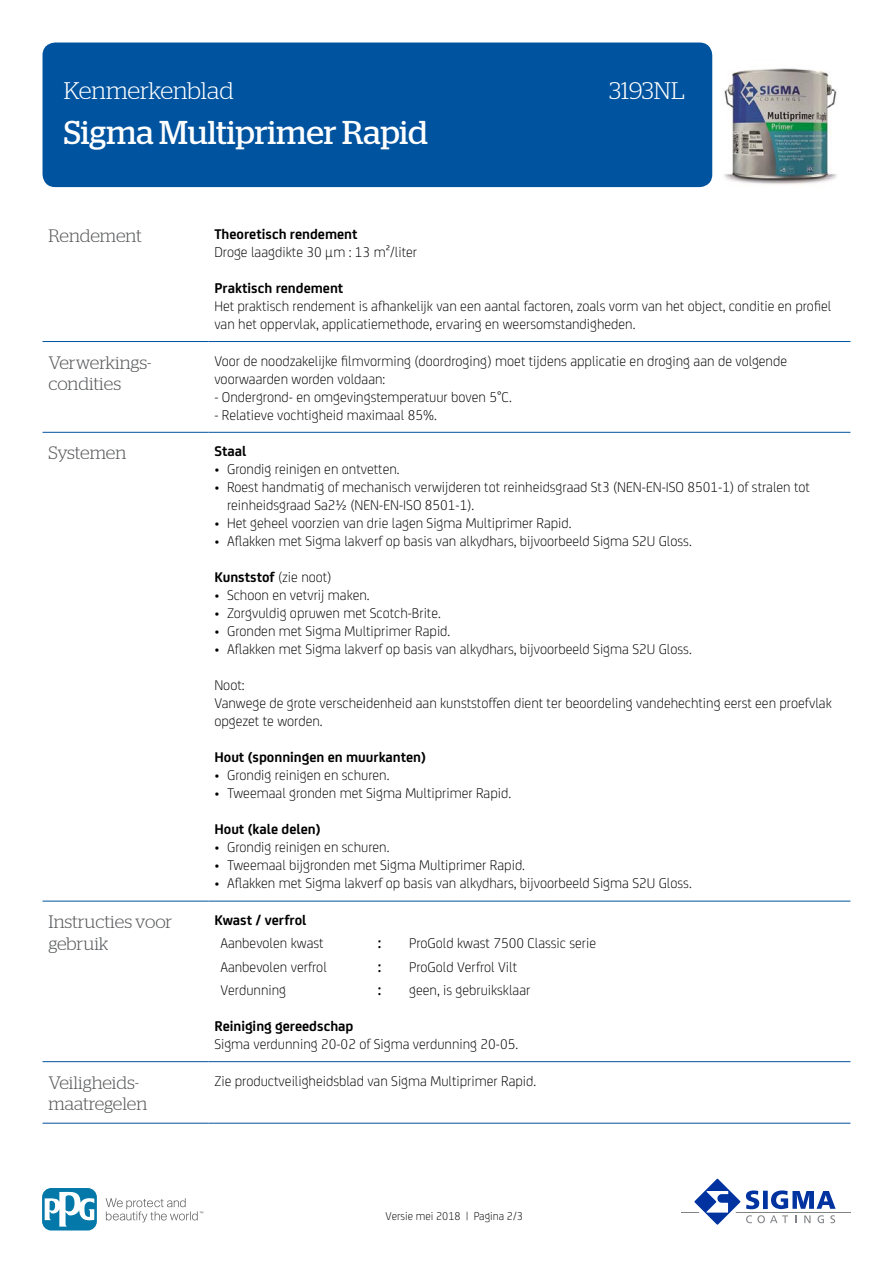
<style>
.page{position:relative;width:893px;height:1263px;background:#fff}
.page>*{position:absolute;margin:0;border:0;box-sizing:border-box;transform-origin:0 0}
.t1{font:33px "Stag";letter-spacing:-.005em;color:#fff}
.t2{font:300 24px "Stag";color:#fff}
.t3{font:300 18px/21.6px "Stag";letter-spacing:-.005em;color:#58595b}
.t4{font:300 15px/18px "FS Joey";color:#000}
.t5{font:700 15px "FS Joey";color:#000}
.t6{font:300 12px "FS Joey";color:#000}
.s1{font-weight:300}
</style>
<div class="page">
<div style="left:43px;top:43px;width:669px;height:144px;background:#00539f;border-radius:13px"></div>
<hr style="left:681px;top:1211px;width:169px;height:1px;background:#808285">
<svg style="left:689px;top:1178px;width:147px;height:47px"></svg>
<svg style="left:106px;top:1198px;width:97px;height:24px"></svg>
<svg style="left:43px;top:1188px;width:54px;height:42px"></svg>
<svg style="left:45px;top:1191px;width:49px;height:35px"></svg>
<hr style="left:43px;top:341px;width:165px;height:1px;background:#00539f">
<hr style="left:208px;top:341px;width:642px;height:1px;background:#00539f">
<hr style="left:43px;top:432px;width:165px;height:1px;background:#00539f">
<hr style="left:208px;top:432px;width:642px;height:1px;background:#00539f">
<hr style="left:43px;top:901px;width:165px;height:1px;background:#00539f">
<hr style="left:208px;top:901px;width:642px;height:1px;background:#00539f">
<hr style="left:43px;top:1061px;width:165px;height:1px;background:#00539f">
<hr style="left:208px;top:1061px;width:642px;height:1px;background:#00539f">
<hr style="left:43px;top:1123px;width:165px;height:1px;background:#00539f">
<hr style="left:208px;top:1123px;width:642px;height:1px;background:#00539f">
<img style="left:724px;top:68px;width:113px;height:117px">
<h2 class="t2" style="left:64px;top:77px;width:171px">Kenmerkenblad</h2>
<h2 class="t2" style="left:609px;top:77px;width:77px">3193NL</h2>
<h1 class="t1" style="left:64px;top:114px;width:366px">Sigma Multiprimer Rapid</h1>
<p class="t3" style="left:49px;top:225px;width:95px">Rendement</p>
<p class="t5" style="left:214px;top:223px;width:145px">Theoretisch rendement</p>
<p class="t4" style="left:214px;top:242px;width:204px">Droge laagdikte 30 μm : 13 m²/liter</p>
<p class="t5" style="left:214px;top:277px;width:130px">Praktisch rendement</p>
<p class="t4" style="left:214px;top:296px;width:619px">Het praktisch rendement is afhankelijk van een aantal factoren, zoals vorm van het object, conditie en profiel van het oppervlak, applicatiemethode, ervaring en weersomstandigheden.</p>
<p class="t3" style="left:49px;top:351px;width:104px">Verwerkings&shy;condities</p>
<p class="t4" style="left:214px;top:351px;width:574px">Voor de noodzakelijke filmvorming (doordroging) moet tijdens applicatie en droging aan de volgende voorwaarden worden voldaan:</p>
<p class="t4" style="left:214px;top:387px;width:299px">- Ondergrond- en omgevingstemperatuur boven 5°C.</p>
<p class="t4" style="left:214px;top:405px;width:224px">- Relatieve vochtigheid maximaal 85%.</p>
<p class="t3" style="left:49px;top:442px;width:79px">Systemen</p>
<p class="t5" style="left:214px;top:440px;width:34px">Staal</p>
<p class="t4" style="left:214px;top:459px;width:187px">• Grondig reinigen en ontvetten.</p>
<p class="t4" style="left:227px;top:477px;width:584px;text-indent:-13px">• Roest handmatig of mechanisch verwijderen tot reinheidsgraad St3 (NEN-EN-ISO 8501-1) of stralen tot reinheidsgraad Sa2½ (NEN-EN-ISO 8501-1).</p>
<p class="t4" style="left:214px;top:513px;width:359px">• Het geheel voorzien van drie lagen Sigma Multiprimer Rapid.</p>
<p class="t4" style="left:214px;top:531px;width:479px">• Aflakken met Sigma lakverf op basis van alkydhars, bijvoorbeeld Sigma S2U Gloss.</p>
<p class="t5" style="left:214px;top:566px;width:119px">Kunststof <span class="s1">(zie noot)</span></p>
<p class="t4" style="left:214px;top:585px;width:157px">• Schoon en vetvrij maken.</p>
<p class="t4" style="left:214px;top:603px;width:228px">• Zorgvuldig opruwen met Scotch-Brite.</p>
<p class="t4" style="left:214px;top:621px;width:237px">• Gronden met Sigma Multiprimer Rapid.</p>
<p class="t4" style="left:214px;top:639px;width:479px">• Aflakken met Sigma lakverf op basis van alkydhars, bijvoorbeeld Sigma S2U Gloss.</p>
<p class="t4" style="left:214px;top:675px;width:619px">Noot:<br>Vanwege de grote verscheidenheid aan kunststoffen dient ter beoordeling vandehechting eerst een proefvlak opgezet te worden.</p>
<p class="t5" style="left:214px;top:746px;width:213px">Hout (sponningen en muurkanten)</p>
<p class="t4" style="left:214px;top:765px;width:177px">• Grondig reinigen en schuren.</p>
<p class="t4" style="left:214px;top:783px;width:298px">• Tweemaal gronden met Sigma Multiprimer Rapid.</p>
<p class="t5" style="left:214px;top:818px;width:108px">Hout (kale delen)</p>
<p class="t4" style="left:214px;top:837px;width:177px">• Grondig reinigen en schuren.</p>
<p class="t4" style="left:214px;top:855px;width:312px">• Tweemaal bijgronden met Sigma Multiprimer Rapid.</p>
<p class="t4" style="left:214px;top:873px;width:479px">• Aflakken met Sigma lakverf op basis van alkydhars, bijvoorbeeld Sigma S2U Gloss.</p>
<p class="t3" style="left:49px;top:911px;width:125px">Instructies voor gebruik</p>
<p class="t5" style="left:214px;top:909px;width:94px">Kwast / verfrol</p>
<p class="t4" style="left:220px;top:933px;width:105px">Aanbevolen kwast</p>
<p class="t5" style="left:378px;top:932px;width:5px">:</p>
<p class="t4" style="left:409px;top:933px;width:188px">ProGold kwast 7500 Classic serie</p>
<p class="t4" style="left:220px;top:957px;width:108px">Aanbevolen verfrol</p>
<p class="t5" style="left:378px;top:955px;width:5px">:</p>
<p class="t4" style="left:409px;top:957px;width:109px">ProGold Verfrol Vilt</p>
<p class="t4" style="left:220px;top:980px;width:67px">Verdunning</p>
<p class="t5" style="left:378px;top:979px;width:5px">:</p>
<p class="t4" style="left:409px;top:980px;width:123px">geen, is gebruiksklaar</p>
<p class="t5" style="left:214px;top:1015px;width:141px">Reiniging gereedschap</p>
<p class="t4" style="left:214px;top:1034px;width:305px">Sigma verdunning 20-02 of Sigma verdunning 20-05.</p>
<p class="t3" style="left:49px;top:1071px;width:100px">Veiligheids&shy;maatregelen</p>
<p class="t4" style="left:214px;top:1071px;width:323px">Zie productveiligheidsblad van Sigma Multiprimer Rapid.</p>
<p class="t6" style="left:385px;top:1208px;width:139px">Versie mei 2018 | Pagina 2/3</p>
</div>
